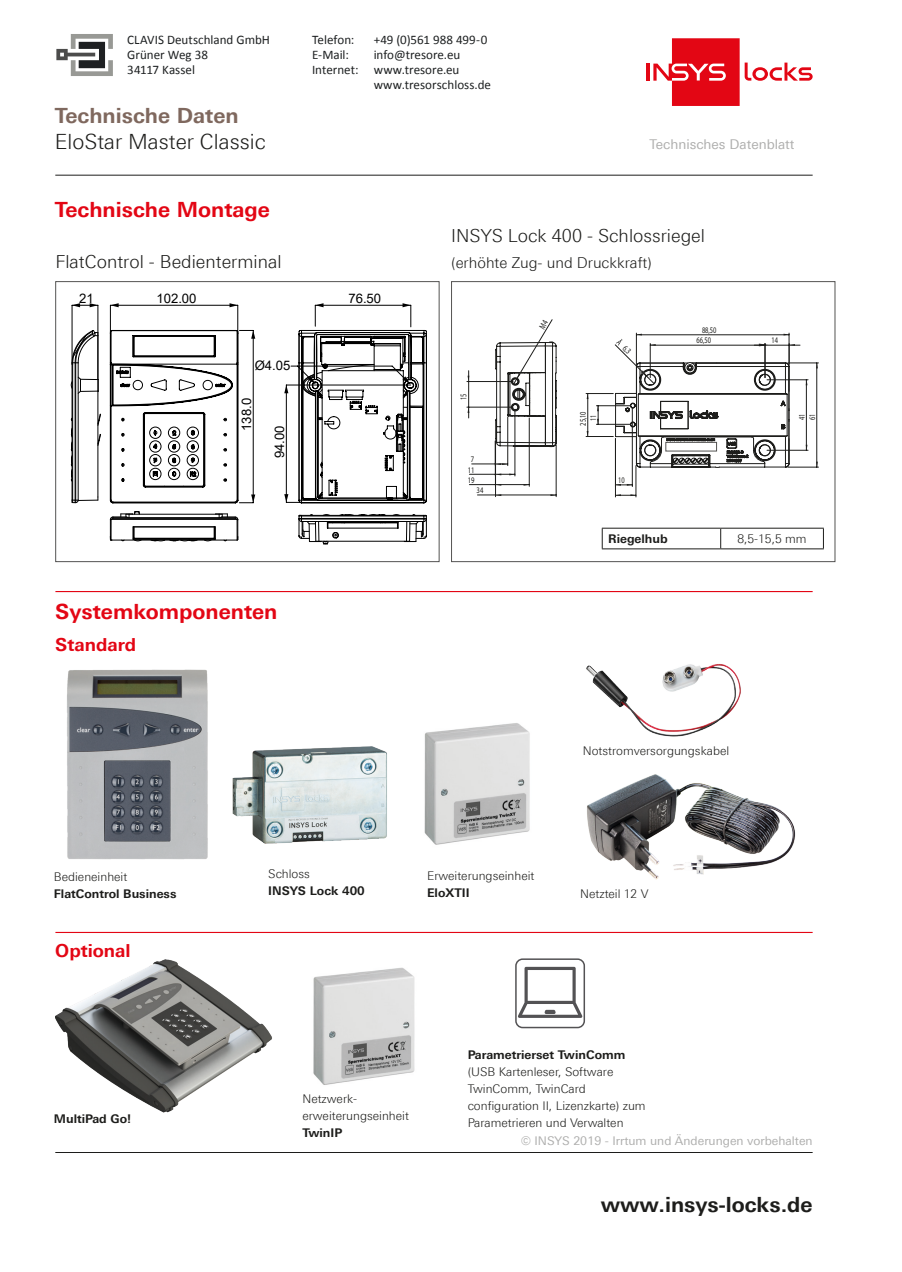
<style>
.page{position:relative;width:902px;height:1272px;background:#fff}
.page>*{position:absolute;margin:0;border:0;box-sizing:border-box;transform-origin:0 0}
.t1{font:700 21px "Linotype Univers 630";color:#e30614}
.t2{font:300 21px "Linotype Univers 330";color:#1d1d1b}
.t3{font:700 21px "Linotype Univers 630";color:#1d1d1b}
.t4{font:700 21px "Linotype Univers 630";color:#7f685e}
.t5{font:300 18px "Linotype Univers 330";color:#1d1d1b}
.t6{font:700 18px "Linotype Univers 630";color:#e30614}
.t7{font:300 15px "Linotype Univers 330";color:#1d1d1b}
.t8{font:13.5px "Linotype Univers 430";color:#afafae}
.t9{font:13.05px/15.1px "Calibri";color:#1e2122}
.t10{font:13.05px "Arial";color:#000}
.t11{font:300 12px/17px "Linotype Univers 330";color:#1d1d1b}
.t12{font:700 12px "Linotype Univers 630";color:#1d1d1b}
.t13{font:12px "Linotype Univers 430";color:#afafae}
.t14{font:8.85px "Myriad Pro";color:#1d1d1b;scale:.72 1}
.t15{font:8.55px/10.4px "Myriad Pro";color:#1d1d1b;scale:.75 1}
.t16{font:8.55px "Myriad Pro";color:#1d1d1b;scale:.78 1}
</style>
<div class="page">
<hr style="left:55px;top:175px;width:757px;height:1px;background:#1d1d1b">
<hr style="left:55px;top:1152px;width:757px;height:1px;background:#1d1d1b">
<hr style="left:646px;top:64px;width:3px;height:17px;background:#e30614">
<svg style="left:653px;top:38px;width:159px;height:68px"></svg>
<div style="left:55px;top:281px;width:384px;height:281px;border:1px solid #545352"></div>
<hr style="left:327px;top:528px;width:71px;height:1px;background:#000">
<hr style="left:319px;top:541px;width:87px;height:1px;background:#000">
<hr style="left:318px;top:521px;width:89px;height:1px;background:#000">
<hr style="left:301px;top:519px;width:123px;height:1px;background:#000">
<hr style="left:301px;top:518px;width:123px;height:1px;background:#000">
<hr style="left:301px;top:515px;width:123px;height:1px;background:#000">
<hr style="left:328px;top:522px;width:69px;height:1px;background:#000">
<svg style="left:392px;top:514px;width:35px;height:28px"></svg>
<svg style="left:298px;top:514px;width:88px;height:30px"></svg>
<hr style="left:113px;top:518px;width:122px;height:1px;background:#000">
<hr style="left:129px;top:517px;width:90px;height:1px;background:#000">
<hr style="left:111px;top:519px;width:126px;height:1px;background:#000">
<hr style="left:111px;top:540px;width:126px;height:1px;background:#000">
<hr style="left:133px;top:526px;width:82px;height:1px;background:#000">
<hr style="left:133px;top:539px;width:82px;height:1px;background:#000">
<hr style="left:129px;top:514px;width:90px;height:1px;background:#000">
<hr style="left:133px;top:538px;width:82px;height:1px;background:#000">
<svg style="left:110px;top:511px;width:31px;height:30px"></svg>
<svg style="left:204px;top:513px;width:34px;height:28px"></svg>
<svg style="left:110px;top:303px;width:145px;height:200px"></svg>
<svg style="left:284px;top:303px;width:143px;height:200px"></svg>
<hr style="left:98px;top:305px;width:1px;height:86px;background:#000">
<hr style="left:72px;top:305px;width:1px;height:59px;background:#000">
<svg style="left:72px;top:303px;width:26px;height:4px"></svg>
<hr style="left:98px;top:391px;width:1px;height:106px;background:#000">
<hr style="left:78px;top:363px;width:1px;height:137px;background:#000">
<hr style="left:72px;top:364px;width:1px;height:136px;background:#000">
<hr style="left:75px;top:363px;width:1px;height:137px;background:#000">
<svg style="left:97px;top:414px;width:4px;height:12px"></svg>
<svg style="left:97px;top:434px;width:4px;height:12px"></svg>
<svg style="left:72px;top:330px;width:27px;height:35px"></svg>
<svg style="left:78px;top:377px;width:21px;height:17px"></svg>
<svg style="left:72px;top:497px;width:27px;height:6px"></svg>
<svg style="left:71px;top:428px;width:1px;height:53px"></svg>
<div style="left:451px;top:281px;width:384px;height:281px;border:1px solid #545352"></div>
<hr style="left:601px;top:528px;width:119px;height:1px;background:#1d1d1b">
<svg style="left:601px;top:528px;width:1px;height:20px"></svg>
<hr style="left:720px;top:528px;width:103px;height:1px;background:#1d1d1b">
<svg style="left:720px;top:528px;width:1px;height:20px"></svg>
<svg style="left:823px;top:528px;width:1px;height:20px"></svg>
<hr style="left:601px;top:548px;width:119px;height:1px;background:#1d1d1b">
<hr style="left:720px;top:548px;width:103px;height:1px;background:#1d1d1b">
<hr style="left:495px;top:441px;width:1px;height:55px;background:#1d1d1b">
<hr style="left:556px;top:445px;width:1px;height:51px;background:#1d1d1b">
<svg style="left:477px;top:494px;width:24px;height:2px"></svg>
<hr style="left:495px;top:494px;width:61px;height:1px;background:#1d1d1b">
<hr style="left:529px;top:418px;width:1px;height:68px;background:#1d1d1b">
<hr style="left:495px;top:484px;width:34px;height:1px;background:#1d1d1b">
<svg style="left:469px;top:484px;width:29px;height:1px"></svg>
<hr style="left:514px;top:409px;width:1px;height:67px;background:#1d1d1b">
<svg style="left:469px;top:473px;width:46px;height:2px"></svg>
<hr style="left:632px;top:407px;width:1px;height:79px;background:#1d1d1b">
<svg style="left:616px;top:484px;width:16px;height:1px"></svg>
<hr style="left:767px;top:379px;width:41px;height:1px;background:#1d1d1b">
<hr style="left:767px;top:450px;width:41px;height:1px;background:#1d1d1b">
<hr style="left:787px;top:362px;width:31px;height:1px;background:#1d1d1b">
<hr style="left:787px;top:467px;width:31px;height:1px;background:#1d1d1b">
<hr style="left:816px;top:363px;width:1px;height:104px;background:#1d1d1b">
<hr style="left:788px;top:333px;width:1px;height:31px;background:#1d1d1b">
<hr style="left:636px;top:333px;width:1px;height:31px;background:#1d1d1b">
<hr style="left:615px;top:438px;width:1px;height:59px;background:#1d1d1b">
<hr style="left:635px;top:465px;width:1px;height:32px;background:#1d1d1b">
<svg style="left:616px;top:494px;width:20px;height:2px"></svg>
<div style="left:515px;top:958px;width:70px;height:70px;border:2px solid #535254;border-radius:7px"></div>
<svg style="left:518px;top:966px;width:64px;height:51px"></svg>
<img style="left:586px;top:664px;width:155px;height:73px">
<img style="left:587px;top:774px;width:209px;height:106px">
<img style="left:313px;top:967px;width:102px;height:118px">
<hr style="left:55px;top:931px;width:757px;height:2px;background:#e30614">
<hr style="left:55px;top:591px;width:757px;height:1px;background:#e30614">
<img style="left:67px;top:669px;width:141px;height:191px">
<img style="left:55px;top:959px;width:217px;height:154px">
<img style="left:424px;top:723px;width:106px;height:122px">
<img style="left:232px;top:746px;width:155px;height:98px">
<svg style="left:56px;top:34px;width:57px;height:42px"></svg>
<svg style="left:467px;top:319px;width:89px;height:146px"></svg>
<svg style="left:586px;top:334px;width:221px;height:133px"></svg>
<p class="t9" style="left:127px;top:32px;width:144px">CLAVIS Deutschland GmbH<br>Grüner Weg 38<br>34117 Kassel</p>
<p class="t9" style="left:312px;top:32px;width:44px">Telefon:</p>
<p class="t9" style="left:373px;top:32px;width:115px">+49 (0)561 988 499-0</p>
<p class="t9" style="left:312px;top:47px;width:38px">E-Mail:</p>
<p class="t9" style="left:373px;top:47px;width:88px">info@tresore.eu</p>
<p class="t9" style="left:312px;top:62px;width:149px">Internet: www.tresore.eu</p>
<p class="t9" style="left:373px;top:78px;width:119px">www.tresorschloss.de</p>
<p class="t4" style="left:55px;top:103px;width:185px">Technische Daten</p>
<p class="t2" style="left:55px;top:129px;width:212px">EloStar Master Classic</p>
<p class="t8" style="left:649px;top:136px;width:146px">Technisches Datenblatt</p>
<p class="t1" style="left:55px;top:197px;width:216px">Technische Montage</p>
<p class="t5" style="left:55px;top:251px;width:228px">FlatControl - Bedienterminal</p>
<p class="t10" style="left:79px;top:289px;width:16px">21</p>
<p class="t10" style="left:156px;top:289px;width:42px">102.00</p>
<p class="t10" style="left:255px;top:357px;width:37px">Ø4.05</p>
<p class="t10" style="left:237px;top:431px;width:34px;rotate:-90deg">138.0</p>
<p class="t10" style="left:270px;top:458px;width:34px;rotate:-90deg">94.00</p>
<p class="t1" style="left:55px;top:599px;width:224px">Systemkomponenten</p>
<p class="t6" style="left:55px;top:633px;width:82px">Standard</p>
<p class="t10" style="left:348px;top:289px;width:34px">76.50</p>
<p class="t5" style="left:451px;top:225px;width:255px">INSYS Lock 400 - Schlossriegel</p>
<p class="t7" style="left:451px;top:254px;width:202px">(erhöhte Zug- und Druckkraft)</p>
<p class="t14" style="left:458px;top:400px;width:11px;rotate:-90deg">15</p>
<p class="t16" style="left:471px;top:454px;width:6px">7</p>
<p class="t16" style="left:468px;top:464px;width:10px">11</p>
<p class="t16" style="left:468px;top:475px;width:10px">19</p>
<p class="t16" style="left:476px;top:485px;width:10px">34</p>
<p class="t15" style="left:702px;top:324px;width:21px">88,50</p>
<p class="t15" style="left:696px;top:335px;width:21px">66,50</p>
<p class="t15" style="left:771px;top:335px;width:10px">14</p>
<p class="t15" style="left:577px;top:426px;width:21px;rotate:-90deg">25,10</p>
<p class="t15" style="left:588px;top:421px;width:10px;rotate:-90deg">11</p>
<p class="t15" style="left:796px;top:420px;width:11px;rotate:-90deg">41<br>61</p>
<p class="t15" style="left:618px;top:475px;width:10px">10</p>
<p class="t12" style="left:608px;top:531px;width:61px">Riegelhub</p>
<p class="t11" style="left:737px;top:530px;width:71px">8,5-15,5 mm</p>
<p class="t11" style="left:582px;top:742px;width:148px">Notstromversorgungskabel</p>
<p class="t11" style="left:54px;top:868px;width:75px">Bedieneinheit</p>
<p class="t12" style="left:54px;top:886px;width:124px">FlatControl Business</p>
<p class="t6" style="left:55px;top:939px;width:77px">Optional</p>
<p class="t12" style="left:54px;top:1111px;width:79px">MultiPad Go!</p>
<p class="t11" style="left:268px;top:865px;width:43px">Schloss</p>
<p class="t12" style="left:268px;top:884px;width:98px">INSYS Lock 400</p>
<p class="t11" style="left:427px;top:867px;width:109px">Erweiterungseinheit</p>
<p class="t12" style="left:427px;top:885px;width:44px">EloXTII</p>
<p class="t11" style="left:580px;top:885px;width:70px">Netzteil 12 V</p>
<p class="t11" style="left:302px;top:1089px;width:108px">Netzwerk&shy;erweiterungseinheit</p>
<p class="t12" style="left:302px;top:1125px;width:41px">TwinIP</p>
<p class="t12" style="left:467px;top:1047px;width:159px">Parametrierset TwinComm</p>
<p class="t11" style="left:467px;top:1063px;width:179px">(USB Kartenleser, Software<br>TwinComm, TwinCard configuration II, Lizenzkarte) zum<br>Parametrieren und Verwalten</p>
<p class="t13" style="left:521px;top:1133px;width:293px">© INSYS 2019 - Irrtum und Änderungen vorbehalten</p>
<h1 class="t3" style="left:600px;top:1192px;width:213px">www.insys-locks.de</h1>
</div>
